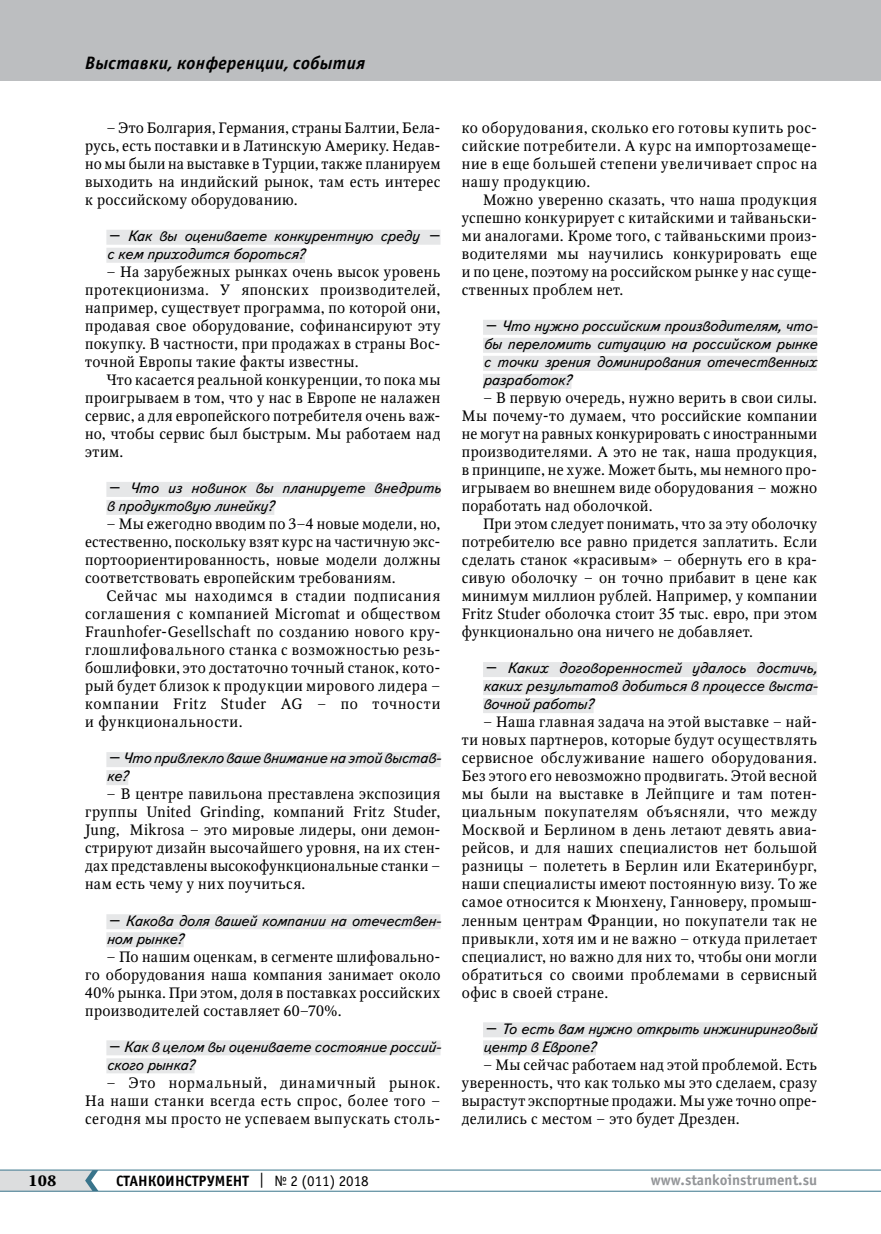
<style>
.page{position:relative;width:881px;height:1234px;background:#fff}
.page>*{position:absolute;margin:0;border:0;box-sizing:border-box;transform-origin:0 0}
.t1{font:italic 700 18px "Officina Sans C";letter-spacing:.015em;color:#000}
.t2{font:15px/18px "Octava";letter-spacing:.03em;color:#000;text-align:justify}
.t3{font:italic 15px/18px "Text Book C";letter-spacing:-.01em;color:#000}
.t4{font:700 15px "Officina Sans C";color:#000}
.t5{font:700 15px "Officina Sans C";color:#939598}
.t6{font:700 15px "Octava";color:#000}
.s1{font-weight:400}
</style>
<div class="page">
<hr style="left:0;top:1190px;width:880px;height:1px;background:#39748b">
<hr style="left:0;top:1169px;width:880px;height:1px;background:#39748b">
<svg style="left:0;top:1169px;width:98px;height:21px;background:#cdd4d7"></svg>
<div style="left:0;top:0;width:880px;height:81px;background:#bcbec0"></div>
<div style="left:106px;top:230px;width:334px;height:15px;background:#e6e7e8"></div>
<div style="left:106px;top:248px;width:199px;height:15px;background:#e6e7e8"></div>
<div style="left:106px;top:482px;width:334px;height:15px;background:#e6e7e8"></div>
<div style="left:106px;top:500px;width:168px;height:15px;background:#e6e7e8"></div>
<div style="left:106px;top:752px;width:334px;height:15px;background:#e6e7e8"></div>
<div style="left:106px;top:770px;width:22px;height:15px;background:#e6e7e8"></div>
<div style="left:106px;top:914px;width:334px;height:15px;background:#e6e7e8"></div>
<div style="left:106px;top:932px;width:77px;height:15px;background:#e6e7e8"></div>
<div style="left:106px;top:1040px;width:334px;height:15px;background:#e6e7e8"></div>
<div style="left:106px;top:1058px;width:88px;height:15px;background:#e6e7e8"></div>
<div style="left:483px;top:320px;width:333px;height:15px;background:#e6e7e8"></div>
<div style="left:483px;top:338px;width:333px;height:15px;background:#e6e7e8"></div>
<div style="left:483px;top:356px;width:333px;height:15px;background:#e6e7e8"></div>
<div style="left:483px;top:374px;width:88px;height:15px;background:#e6e7e8"></div>
<div style="left:483px;top:662px;width:333px;height:15px;background:#e6e7e8"></div>
<div style="left:483px;top:680px;width:333px;height:15px;background:#e6e7e8"></div>
<div style="left:483px;top:698px;width:110px;height:15px;background:#e6e7e8"></div>
<div style="left:483px;top:1022px;width:333px;height:15px;background:#e6e7e8"></div>
<div style="left:483px;top:1040px;width:112px;height:15px;background:#e6e7e8"></div>
<p class="t1" style="left:85px;top:53px;width:282px">Выставки, конференции, события</p>
<p class="t2" style="left:85px;top:119px;width:357px;text-indent:21px">– Это Болгария, Германия, страны Балтии, Бела&shy;русь, есть поставки и в Латинскую Америку. Недав&shy;но мы были на выставке в Турции, также планируем выходить на индийский рынок, там есть интерес к российскому оборудованию.</p>
<p class="t3" style="left:106px;top:227px;width:335px">– Как вы оцениваете конкурентную среду – с кем приходится бороться?</p>
<p class="t2" style="left:85px;top:263px;width:357px;text-indent:21px">− На зарубежных рынках очень высок уровень протекционизма. У японских производителей, например, существует программа, по которой они, продавая свое оборудование, софинансируют эту покупку. В частности, при продажах в страны Вос&shy;точной Европы такие факты известны.</p>
<p class="t2" style="left:85px;top:371px;width:357px;text-indent:21px">Что касается реальной конкуренции, то пока мы проигрываем в том, что у нас в Европе не налажен сервис, а для европейского потребителя очень важ&shy;но, чтобы сервис был быстрым. Мы работаем над этим.</p>
<p class="t3" style="left:106px;top:479px;width:335px">– Что из новинок вы планируете внедрить в продуктовую линейку?</p>
<p class="t2" style="left:85px;top:515px;width:357px;text-indent:21px">− Мы ежегодно вводим по 3−4 новые модели, но, естественно, поскольку взят курс на частичную экс&shy;портоориентированность, новые модели должны соответствовать европейским требованиям.</p>
<p class="t2" style="left:85px;top:587px;width:357px;text-indent:21px">Сейчас мы находимся в стадии подписания соглашения с компанией Micromat и обществом Fraunhofer-Gesellschaft по созданию нового кру&shy;глошлифовального станка с возможностью резь&shy;бошлифовки, это достаточно точный станок, кото&shy;рый будет близок к продукции мирового лидера – компании Fritz Studer AG − по точности и функциональности.</p>
<p class="t3" style="left:106px;top:749px;width:336px">– Что привлекло ваше внимание на этой выстав&shy;ке?</p>
<p class="t2" style="left:85px;top:785px;width:357px;text-indent:21px">− В центре павильона преставлена экспозиция группы United Grinding, компаний Fritz Studer, Jung, Mikrosa − это мировые лидеры, они демон&shy;стрируют дизайн высочайшего уровня, на их стен&shy;дах представлены высокофункциональные станки – нам есть чему у них поучиться.</p>
<p class="t3" style="left:106px;top:911px;width:336px">– Какова доля вашей компании на отечествен&shy;ном рынке?</p>
<p class="t2" style="left:85px;top:947px;width:357px;text-indent:21px">− По нашим оценкам, в сегменте шлифовально&shy;го оборудования наша компания занимает около 40% рынка. При этом, доля в поставках российских производителей составляет 60–70%.</p>
<p class="t3" style="left:106px;top:1037px;width:336px">– Как в целом вы оцениваете состояние россий&shy;ского рынка?</p>
<p class="t2" style="left:85px;top:1073px;width:357px;text-indent:21px">− Это нормальный, динамичный рынок.<br>На наши станки всегда есть спрос, более того – сегодня мы просто не успеваем выпускать столь-</p>
<p class="t2" style="left:461px;top:119px;width:357px">ко оборудования, сколько его готовы купить рос&shy;сийские потребители. А курс на импортозамеще&shy;ние в еще большей степени увеличивает спрос на нашу продукцию.</p>
<p class="t2" style="left:461px;top:191px;width:357px;text-indent:21px">Можно уверенно сказать, что наша продукция успешно конкурирует с китайскими и тайваньски&shy;ми аналогами. Кроме того, с тайваньскими произ&shy;водителями мы научились конкурировать еще и по цене, поэтому на российском рынке у нас суще&shy;ственных проблем нет.</p>
<p class="t3" style="left:483px;top:317px;width:336px;text-align:justify">– Что нужно российским производителям, что&shy;бы переломить ситуацию на российском рынке с точки зрения доминирования отечественных разработок?</p>
<p class="t2" style="left:461px;top:389px;width:357px;text-indent:21px">− В первую очередь, нужно верить в свои силы.<br>Мы почему-то думаем, что российские компании не могут на равных конкурировать с иностранными производителями. А это не так, наша продукция, в принципе, не хуже. Может быть, мы немного про&shy;игрываем во внешнем виде оборудования – можно поработать над оболочкой.</p>
<p class="t2" style="left:461px;top:515px;width:357px;text-indent:21px">При этом следует понимать, что за эту оболочку потребителю все равно придется заплатить. Если сделать станок «красивым» − обернуть его в кра&shy;сивую оболочку − он точно прибавит в цене как минимум миллион рублей. Например, у компании Fritz Studer оболочка стоит 35 тыс. евро, при этом функционально она ничего не добавляет.</p>
<p class="t3" style="left:483px;top:659px;width:336px;text-align:justify">– Каких договоренностей удалось достичь, каких результатов добиться в процессе выста&shy;вочной работы?</p>
<p class="t2" style="left:461px;top:713px;width:357px;text-align:left;text-indent:21px">− Наша главная задача на этой выставке – най&shy;ти новых партнеров, которые будут осуществлять сервисное обслуживание нашего оборудования.<br>Без этого его невозможно продвигать. Этой весной мы были на выставке в Лейпциге и там потен&shy;циальным покупателям объясняли, что между Москвой и Берлином в день летают девять авиа&shy;рейсов, и для наших специалистов нет большой разницы – полететь в Берлин или Екатеринбург, наши специалисты имеют постоянную визу. То же самое относится к Мюнхену, Ганноверу, промыш&shy;ленным центрам Франции, но покупатели так не привыкли, хотя им и не важно – откуда прилетает специалист, но важно для них то, чтобы они могли обратиться со своими проблемами в сервисный офис в своей стране.</p>
<p class="t3" style="left:483px;top:1019px;width:335px">– То есть вам нужно открыть инжиниринговый центр в Европе?</p>
<p class="t2" style="left:461px;top:1055px;width:357px;text-indent:21px">− Мы сейчас работаем над этой проблемой. Есть уверенность, что как только мы это сделаем, сразу вырастут экспортные продажи. Мы уже точно опре&shy;делились с местом – это будет Дрезден.</p>
<p class="t6" style="left:29px;top:1170px;width:29px">108</p>
<p class="t4" style="left:116px;top:1171px;width:254px">СТАНКОИНСТРУМЕНТ <span class="s1">| № 2 (011) 2018</span></p>
<p class="t5" style="left:650px;top:1171px;width:168px">www.stankoinstrument.su</p>
</div>
